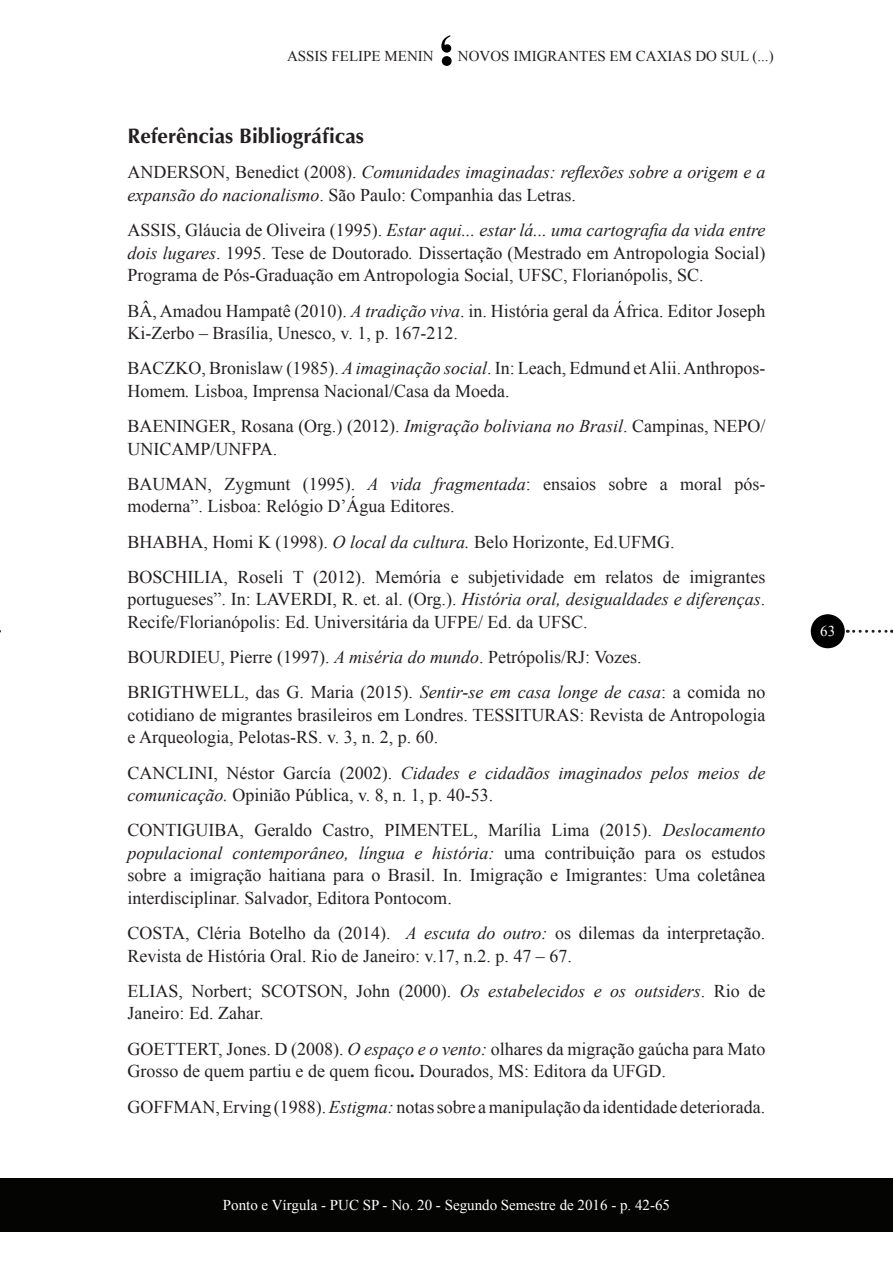
<style>
.page{position:relative;width:893px;height:1263px;background:#fff}
.page>*{position:absolute;margin:0;border:0;box-sizing:border-box;transform-origin:0 0}
.t1{font:700 21px "Optima";color:#231f20}
.t2{font:18px/22.5px "Times New Roman";color:#231f20}
.t3{font:italic 18px/22.5px "Times New Roman";color:#231f20}
.t4{font:15px "Times New Roman";color:#fff}
.t5{font:15px "Times New Roman";color:#231f20}
.s1{font-style:normal}
.s2{font-style:italic}
.s3{font-weight:700}
</style>
<div class="page">
<svg style="left:441px;top:35px;width:11px;height:31px"></svg>
<div style="left:0;top:1178px;width:893px;height:54px;background:#040503"></div>
<div style="left:811px;top:614px;width:34px;height:34px;background:#000;border-radius:50%"></div>
<svg style="left:854px;top:630px;width:38px;height:3px"></svg>
<p class="t5" style="left:287px;top:46px;width:148px">ASSIS FELIPE MENIN</p>
<p class="t5" style="left:458px;top:46px;width:317px">NOVOS IMIGRANTES EM CAXIAS DO SUL (...)</p>
<p class="t1" style="left:128px;top:124px;width:238px">Referências Bibliográficas</p>
<p class="t3" style="left:128px;top:161px;width:639px"><span class="s1">ANDERSON, Benedict (2008).</span> Comunidades imaginadas: reflexões sobre a origem e a expansão do nacionalismo<span class="s1">. São Paulo: Companhia das Letras.</span></p>
<p class="t2" style="left:128px;top:219px;width:639px;text-align:justify">ASSIS, Gláucia de Oliveira (1995). <span class="s2">Estar aqui... estar lá... uma cartografia da vida entre dois lugares</span>. 1995. Tese de Doutorado<span class="s2">.</span> Dissertação (Mestrado em Antropologia Social)<br>Programa de Pós-Graduação em Antropologia Social, UFSC, Florianópolis, SC.</p>
<p class="t2" style="left:128px;top:299px;width:639px">BÂ, Amadou Hampatê (2010). <span class="s2">A tradição viva</span>. in. História geral da África. Editor Joseph<br>Ki-Zerbo – Brasília, Unesco, v. 1, p. 167-212.</p>
<p class="t2" style="left:128px;top:357px;width:639px">BACZKO, Bronislaw (1985). <span class="s2">A imaginação social</span>. In: Leach, Edmund et Alii. Anthropos-<br>Homem<span class="s2">.</span> Lisboa, Imprensa Nacional/Casa da Moeda.</p>
<p class="t2" style="left:128px;top:414px;width:639px">BAENINGER, Rosana (Org.) (2012). <span class="s2">Imigração boliviana no Brasil</span>. Campinas, NEPO/<br>UNICAMP/UNFPA.</p>
<p class="t2" style="left:128px;top:472px;width:639px">BAUMAN, Zygmunt (1995). <span class="s2">A vida fragmentada</span>: ensaios sobre a moral pós&shy;moderna”. Lisboa: Relógio D’Água Editores.</p>
<p class="t2" style="left:128px;top:524px;width:639px;line-height:35.2px">BHABHA, Homi K (1998). <span class="s2">O local da cultura.</span> Belo Horizonte, Ed.UFMG.<br>BOSCHILIA, Roseli T (2012). Memória e subjetividade em relatos de imigrantes</p>
<p class="t2" style="left:128px;top:588px;width:639px">portugueses”. In: LAVERDI, R. et. al. (Org.). <span class="s2">História oral, desigualdades e diferenças</span>.<br>Recife/Florianópolis: Ed. Universitária da UFPE/ Ed. da UFSC.</p>
<p class="t2" style="left:128px;top:639px;width:639px;line-height:35.2px">BOURDIEU, Pierre (1997). <span class="s2">A miséria do mundo</span>. Petrópolis/RJ: Vozes.<br>BRIGTHWELL, das G. Maria (2015). <span class="s2">Sentir-se em casa longe de casa</span>: a comida no</p>
<p class="t2" style="left:128px;top:703px;width:639px">cotidiano de migrantes brasileiros em Londres. TESSITURAS: Revista de Antropologia e Arqueologia, Pelotas-RS. v. 3, n. 2, p. 60.</p>
<p class="t2" style="left:128px;top:761px;width:639px">CANCLINI, Néstor García (2002). <span class="s2">Cidades e cidadãos imaginados pelos meios de comunicação.</span> Opinião Pública, v. 8, n. 1, p. 40-53.</p>
<p class="t2" style="left:128px;top:819px;width:639px;text-align:justify">CONTIGUIBA, Geraldo Castro, PIMENTEL, Marília Lima (2015). <span class="s2">Deslocamento populacional contemporâneo, língua e história:</span> uma contribuição para os estudos sobre a imigração haitiana para o Brasil. In. Imigração e Imigrantes: Uma coletânea interdisciplinar. Salvador, Editora Pontocom.</p>
<p class="t2" style="left:128px;top:922px;width:639px">COSTA, Cléria Botelho da (2014). <span class="s2">A escuta do outro:</span> os dilemas da interpretação.<br>Revista de História Oral. Rio de Janeiro: v.17, n.2. p. 47 – 67.</p>
<p class="t2" style="left:128px;top:979px;width:639px">ELIAS, Norbert; SCOTSON, John (2000). <span class="s2">Os estabelecidos e os outsiders</span>. Rio de<br>Janeiro: Ed. Zahar.</p>
<p class="t2" style="left:128px;top:1037px;width:639px">GOETTERT, Jones. D (2008). <span class="s2">O espaço e o vento:</span> olhares da migração gaúcha para Mato<br>Grosso de quem partiu e de quem ficou<span class="s3">.</span> Dourados, MS: Editora da UFGD.</p>
<p class="t2" style="left:128px;top:1095px;width:639px">GOFFMAN, Erving (1988). <span class="s2">Estigma:</span> notas sobre a manipulação da identidade deteriorada.</p>
<p class="t4" style="left:223px;top:1195px;width:449px">Ponto e Vírgula - PUC SP - No. 20 - Segundo Semestre de 2016 - p. 42-65</p>
<p class="t4" style="left:820px;top:621px;width:16px">63</p>
</div>
